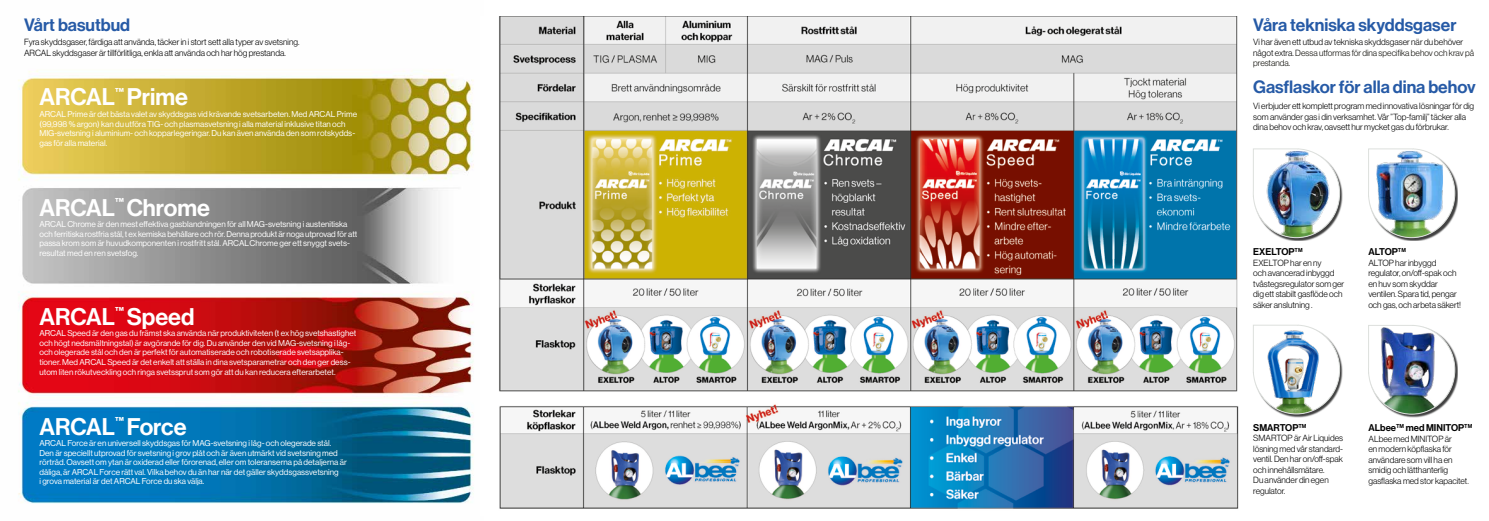
<style>
.page{position:relative;width:1489px;height:521px;background:#fff}
.page>*{position:absolute;margin:0;border:0;box-sizing:border-box;transform-origin:0 0}
.t1{font:23.62px "N Haas Grotesk DS Std 65 Md";color:#fff}
.t2{font:17.5px "N Haas Grotesk DS Std 65 Md";color:#265aa6}
.t3{font:9.62px "N Haas Grotesk DS Std 65 Md";color:#000}
.t4{font:8.75px/10.5px "N Haas Grotesk DS Std 45 Lt";color:#000}
.t5{font:8.31px/9.6px "N Haas Grotesk DS Std 55 Rg";color:#fff}
.s1{color:#12110c}
</style>
<div class="page">
<img style="left:18px;top:70px;width:456px;height:434px">
<img style="left:499px;top:16px;width:740px;height:493px">
<div style="left:1253px;top:150px;width:89px;height:91px;background:#000;opacity:.75"></div>
<img style="left:1253px;top:149px;width:86px;height:89px">
<div style="left:1369px;top:150px;width:88px;height:91px;background:#000;opacity:.75"></div>
<img style="left:1368px;top:149px;width:86px;height:89px">
<div style="left:1253px;top:326px;width:89px;height:91px;background:#000;opacity:.75"></div>
<img style="left:1253px;top:325px;width:86px;height:89px">
<div style="left:1369px;top:326px;width:88px;height:92px;background:#000;opacity:.75"></div>
<img style="left:1368px;top:325px;width:86px;height:89px">
<h2 class="t2" style="left:24px;top:14px;width:108px">Vårt basutbud</h2>
<h2 class="t2" style="left:1253px;top:14px;width:205px">Våra tekniska skyddsgaser</h2>
<p class="t4" style="left:24px;top:37px;width:277px">Fyra skyddsgaser, färdiga att använda, täcker in i stort sett alla typer av svetsning.<br>ARCAL skyddsgaser är tillförlitliga, enkla att använda och har hög prestanda.</p>
<p class="t4" style="left:1253px;top:37px;width:222px">Vi har även ett utbud av tekniska skyddsgaser när du behöver något extra. <span class="s1">Dessa utformas för dina specifika behov och krav på prestanda.</span></p>
<p class="t4" style="left:1253px;top:101px;width:222px">Vi erbjuder ett komplett program med innovativa lösningar för dig som använder gas i din verksamhet. Vår ”Top-familj” täcker alla dina behov och krav, oavsett hur mycket gas du förbrukar.</p>
<h2 class="t2" style="left:1253px;top:77px;width:224px">Gasflaskor för alla dina behov</h2>
<h1 class="t1" style="left:39px;top:84px;width:150px">ARCAL<sup>™</sup> Prime</h1>
<p class="t5" style="left:39px;top:109px;width:319px">ARCAL Prime är det bästa valet av skyddsgas vid krävande svetsarbeten. Med ARCAL Prime (99,998 % argon) kan du utföra TIG- och plasmasvetsning i alla material inklusive titan och MIG-svetsning i aluminium- och kopparlegeringar. Du kan även använda den som rotskydds&shy;gas för alla material.</p>
<h1 class="t1" style="left:39px;top:194px;width:172px">ARCAL<sup>™</sup> Chrome</h1>
<p class="t5" style="left:39px;top:219px;width:319px">ARCAL Chrome är den mest effektiva gasblandningen för all MAG-svetsning i austenitiska och ferritiska rostfria stål, t ex kemiska behållare och rör. Denna produkt är noga utprovad för att passa krom som är huvudkomponenten i rostfritt stål. ARCALChrome ger ett snyggt svets&shy;resultat med en ren svetsfog.</p>
<h1 class="t1" style="left:39px;top:303px;width:156px">ARCAL<sup>™</sup> Speed</h1>
<p class="t5" style="left:39px;top:328px;width:318px">ARCAL Speed är den gas du främst ska använda när produktiviteten (t ex hög svetshastighet och högt nedsmältningstal) är avgörande för dig. Du använder den vid MAG-svetsning i låg&shy;och olegerade stål och den är perfekt för automatiserade och robotiserade svetsapplika&shy;tioner. Med ARCAL Speed är det enkelt att ställa in dina svetsparametrar och den ger dess&shy;utom liten rökutveckling och ringa svetssprut som gör att du kan reducera efterarbetet.</p>
<h1 class="t1" style="left:39px;top:412px;width:149px">ARCAL<sup>™</sup> Force</h1>
<p class="t5" style="left:39px;top:438px;width:309px">ARCAL Force är en universell skyddsgas för MAG-svetsning i låg- och olegerade stål.<br>Den är speciellt utprovad för svetsning i grov plåt och är även utmärkt vid svetsning med rörtråd. Oavsett om ytan är oxiderad eller förorenad, eller om toleranserna på detaljerna är dåliga, är ARCAL Force rätt val. Vilka behov du än har när det gäller skyddsgassvetsning<br>i grova material är det ARCAL Force du ska välja.</p>
<p class="t3" style="left:1253px;top:246px;width:51px">EXELTOP<sup>TM</sup></p>
<p class="t4" style="left:1253px;top:257px;width:93px">EXELTOP har en ny<br>och avancerad inbyggd tvåstegsregulator som ger dig ett stabilt gasflöde och säker anslutning .</p>
<p class="t3" style="left:1368px;top:246px;width:39px">ALTOP<sup>TM</sup></p>
<p class="t4" style="left:1368px;top:257px;width:94px">ALTOP har inbyggd regulator, on/off-spak och en huv som skyddar ventilen. Spara tid, pengar och gas, och arbeta säkert!</p>
<p class="t3" style="left:1253px;top:422px;width:55px">SMARTOP<sup>TM</sup></p>
<p class="t4" style="left:1253px;top:433px;width:91px">SMARTOP är Air Liquides lösning med vår standard&shy;ventil. Den har on/off-spak och innehållsmätare.<br>Du använder din egen regulator.</p>
<p class="t3" style="left:1368px;top:422px;width:105px">ALbee<sup>TM</sup> med MINITOP<sup>TM</sup></p>
<p class="t4" style="left:1368px;top:433px;width:102px">ALbee med MINITOP är<br>en modern köpflaska för användare som vill ha en smidig och lätthanterlig gasflaska med stor kapacitet.</p>
</div>
